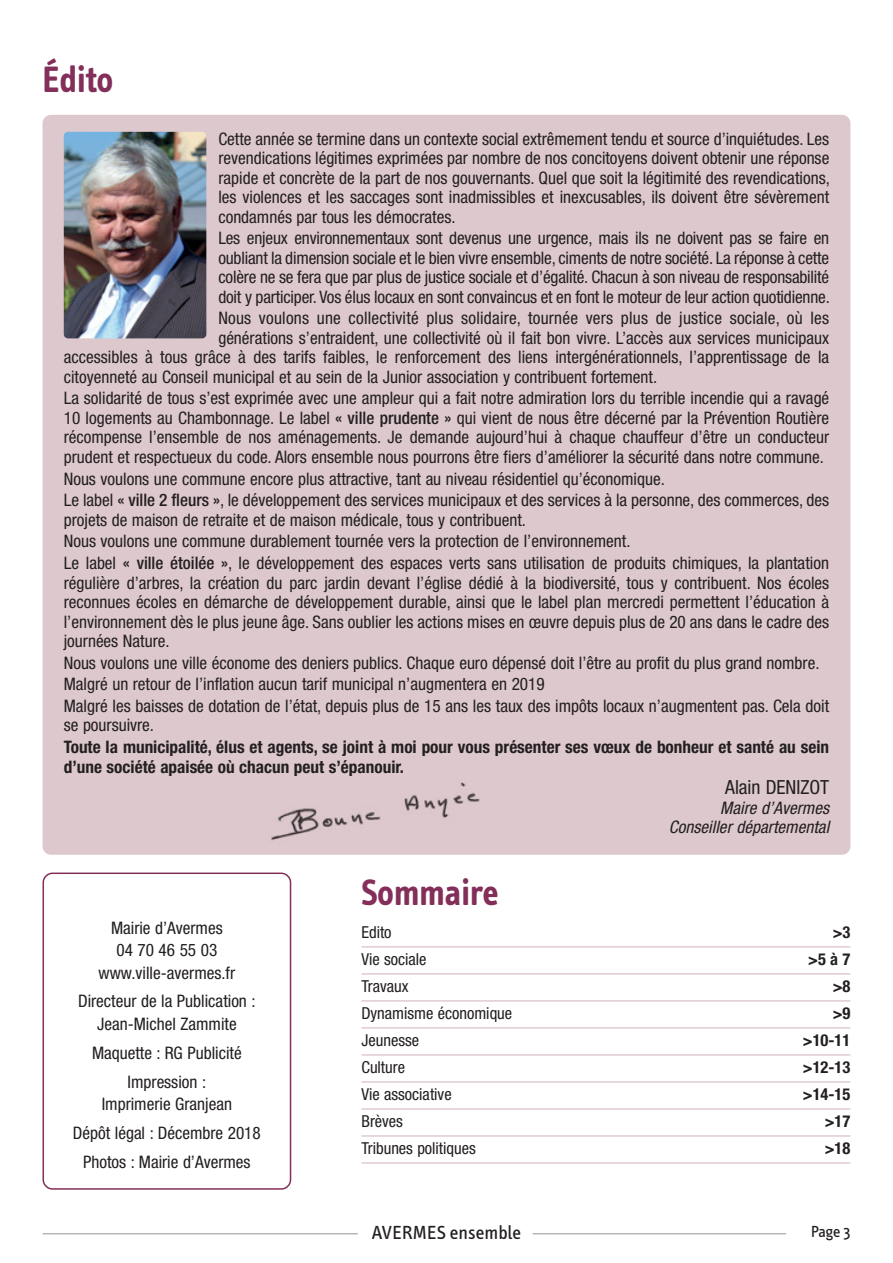
<style>
.page{position:relative;width:893px;height:1263px;background:#fff}
.page>*{position:absolute;margin:0;border:0;box-sizing:border-box;transform-origin:0 0}
.t1{font:700 37.5px "Info Text";color:#832f59;scale:.95 1}
.t2{font:19.5px "Info Text";color:#231f20}
.t3{font:condensed 19.5px "Helvetica Neue";color:#231f20}
.t4{font:condensed 17.25px/19.5px "Helvetica Neue";color:#231f20;text-align:justify}
.t5{font:700 condensed 17.25px/19.5px "Helvetica Neue";color:#231f20}
.t6{font:italic condensed 17.25px/19.5px "Helvetica Neue";color:#231f20;text-align:right}
.t7{font:condensed 16.5px "Helvetica Neue";color:#231f20}
.t8{font:700 condensed 16.5px "Helvetica Neue";color:#231f20}
.t9{font:16.5px "Info Text";color:#231f20}
.s1{font-weight:500}
</style>
<div class="page">
<div style="left:43px;top:115px;width:807px;height:740px;background:#dcc8cd;border-radius:9px"></div>
<img style="left:64px;top:132px;width:142px;height:206px;border-radius:4px">
<hr style="left:43px;top:1233px;width:315px;height:1px;background:#939598">
<hr style="left:533px;top:1233px;width:253px;height:1px;background:#939598">
<hr style="left:361px;top:946px;width:489px;height:1px;background:#cfb2b8">
<hr style="left:361px;top:973px;width:489px;height:1px;background:#cfb2b8">
<hr style="left:361px;top:1000px;width:489px;height:1px;background:#cfb2b8">
<hr style="left:361px;top:1027px;width:489px;height:1px;background:#cfb2b8">
<hr style="left:361px;top:1054px;width:489px;height:1px;background:#cfb2b8">
<hr style="left:361px;top:1081px;width:489px;height:1px;background:#cfb2b8">
<hr style="left:361px;top:1108px;width:489px;height:1px;background:#cfb2b8">
<hr style="left:361px;top:1135px;width:489px;height:1px;background:#cfb2b8">
<hr style="left:361px;top:1162px;width:489px;height:1px;background:#cfb2b8">
<img style="left:271px;top:782px;width:209px;height:59px">
<svg style="left:43px;top:872px;width:248px;height:318px"></svg>
<h1 class="t1" style="left:43px;top:66px;width:76px">Édito</h1>
<p class="t4" style="left:218px;top:130px;width:613px">Cette année se termine dans un contexte social extrêmement tendu et source d’inquiétudes. Les revendications légitimes exprimées par nombre de nos concitoyens doivent obtenir une réponse rapide et concrète de la part de nos gouvernants. Quel que soit la légitimité des revendications, les violences et les saccages sont inadmissibles et inexcusables, ils doivent être sévèrement condamnés par tous les démocrates.</p>
<p class="t4" style="left:218px;top:230px;width:613px">Les enjeux environnementaux sont devenus une urgence, mais ils ne doivent pas se faire en oubliant la dimension sociale et le bien vivre ensemble, ciments de notre société. La réponse à cette colère ne se fera que par plus de justice sociale et d’égalité. Chacun à son niveau de responsabilité doit y participer. Vos élus locaux en sont convaincus et en font le moteur de leur action quotidienne.</p>
<p class="t4" style="left:218px;top:310px;width:612px">Nous voulons une collectivité plus solidaire, tournée vers plus de justice sociale, où les</p>
<p class="t4" style="left:218px;top:329px;width:612px">générations s’entraident, une collectivité où il fait bon vivre. L’accès aux services municipaux</p>
<p class="t4" style="left:64px;top:349px;width:767px">accessibles à tous grâce à des tarifs faibles, le renforcement des liens intergénérationnels, l’apprentissage de la</p>
<p class="t4" style="left:64px;top:368px;width:595px">citoyenneté au Conseil municipal et au sein de la Junior association y contribuent fortement.</p>
<p class="t4" style="left:64px;top:390px;width:767px">La solidarité de tous s’est exprimée avec une ampleur qui a fait notre admiration lors du terrible incendie qui a ravagé 10 logements au Chambonnage. Le label <span class="s1">« ville prudente »</span> qui vient de nous être décerné par la Prévention Routière récompense l’ensemble de nos aménagements. Je demande aujourd’hui à chaque chauffeur d’être un conducteur prudent et respectueux du code. Alors ensemble nous pourrons être fiers d’améliorer la sécurité dans notre commune.</p>
<p class="t4" style="left:64px;top:469px;width:767px;line-height:21.6px">Nous voulons une commune encore plus attractive, tant au niveau résidentiel qu’économique.<br>Le label <span class="s1">« ville 2 fleurs »</span>, le développement des services municipaux et des services à la personne, des commerces, des</p>
<p class="t4" style="left:64px;top:510px;width:767px;line-height:21.6px;text-align:left">projets de maison de retraite et de maison médicale, tous y contribuent.<br>Nous voulons une commune durablement tournée vers la protection de l’environnement.<br>Le label <span class="s1">« ville étoilée »</span>, le développement des espaces verts sans utilisation de produits chimiques, la plantation</p>
<p class="t4" style="left:64px;top:574px;width:767px">régulière d’arbres, la création du parc jardin devant l’église dédié à la biodiversité, tous y contribuent. Nos écoles reconnues écoles en démarche de développement durable, ainsi que le label plan mercredi permettent l’éducation à l’environnement dès le plus jeune âge. Sans oublier les actions mises en œuvre depuis plus de 20 ans dans le cadre des journées Nature.</p>
<p class="t4" style="left:64px;top:653px;width:767px;line-height:21.6px;text-align:left">Nous voulons une ville économe des deniers publics. Chaque euro dépensé doit l’être au profit du plus grand nombre.<br>Malgré un retour de l’inflation aucun tarif municipal n’augmentera en 2019<br>Malgré les baisses de dotation de l’état, depuis plus de 15 ans les taux des impôts locaux n’augmentent pas. Cela doit</p>
<p class="t4" style="left:64px;top:717px;width:92px">se poursuivre.</p>
<p class="t5" style="left:64px;top:739px;width:767px">Toute la municipalité, élus et agents, se joint à moi pour vous présenter ses vœux de bonheur et santé au sein d’une société apaisée où chacun peut s’épanouir.</p>
<p class="t3" style="left:725px;top:780px;width:105px">Alain DENIZOT</p>
<p class="t6" style="left:669px;top:799px;width:165px">Maire d’Avermes<br>Conseiller départemental</p>
<p class="t4" style="left:99px;top:918px;width:138px;line-height:22.5px;text-align:center">Mairie d’Avermes<br>04 70 46 55 03 www.ville-avermes.fr</p>
<p class="t4" style="left:78px;top:991px;width:179px;line-height:22.5px;text-align:center">Directeur de la Publication :<br>Jean-Michel Zammite</p>
<p class="t4" style="left:92px;top:1040px;width:151px;line-height:29px;text-align:center">Maquette : RG Publicité<br>Impression :</p>
<p class="t4" style="left:73px;top:1091px;width:189px;line-height:29px;text-align:center">Imprimerie Granjean<br>Dépôt légal : Décembre 2018<br>Photos : Mairie d’Avermes</p>
<h1 class="t1" style="left:361px;top:879px;width:146px">Sommaire</h1>
<p class="t7" style="left:361px;top:926px;width:32px">Edito</p>
<p class="t8" style="left:833px;top:926px;width:19px">&gt;3</p>
<p class="t7" style="left:361px;top:953px;width:67px">Vie sociale</p>
<p class="t8" style="left:808px;top:953px;width:44px">&gt;5 à 7</p>
<p class="t7" style="left:361px;top:980px;width:49px">Travaux</p>
<p class="t8" style="left:833px;top:980px;width:19px">&gt;8</p>
<p class="t7" style="left:361px;top:1007px;width:152px">Dynamisme économique</p>
<p class="t8" style="left:833px;top:1007px;width:19px">&gt;9</p>
<p class="t7" style="left:361px;top:1034px;width:59px">Jeunesse</p>
<p class="t8" style="left:803px;top:1034px;width:49px">&gt;10-11</p>
<p class="t7" style="left:361px;top:1061px;width:45px">Culture</p>
<p class="t8" style="left:803px;top:1061px;width:49px">&gt;12-13</p>
<p class="t7" style="left:361px;top:1088px;width:92px">Vie associative</p>
<p class="t8" style="left:803px;top:1088px;width:49px">&gt;14-15</p>
<p class="t7" style="left:361px;top:1115px;width:43px">Brèves</p>
<p class="t8" style="left:825px;top:1115px;width:27px">&gt;17</p>
<p class="t7" style="left:361px;top:1142px;width:116px">Tribunes politiques</p>
<p class="t8" style="left:825px;top:1142px;width:27px">&gt;18</p>
<p class="t2" style="left:372px;top:1225px;width:151px">AVERMES ensemble</p>
<p class="t9" style="left:811px;top:1225px;width:41px">Page 3</p>
</div>
